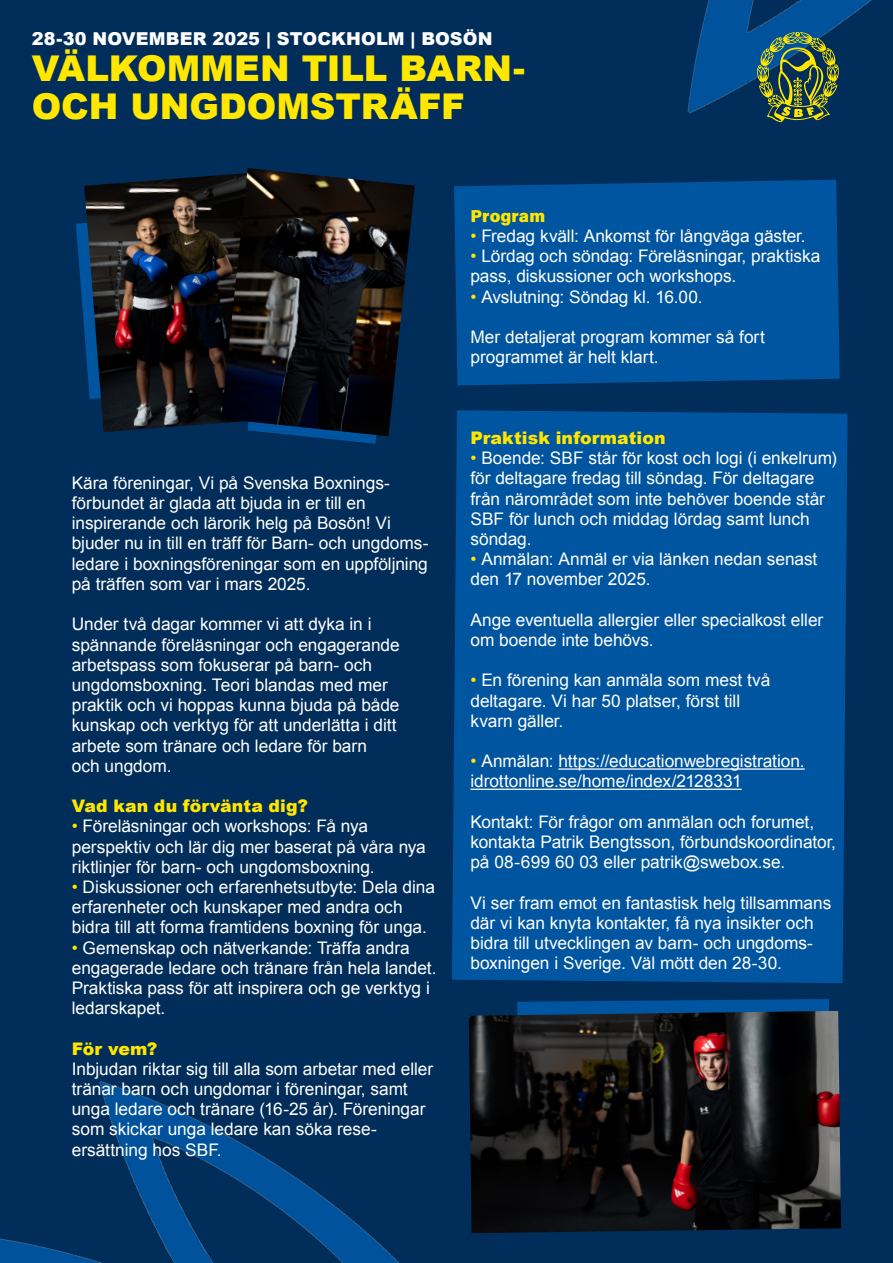
<style>
.page{position:relative;width:893px;height:1263px;background:#002d59}
.page>*{position:absolute;margin:0;border:0;box-sizing:border-box;transform-origin:0 0}
.t1{font:900 35.55px "Arial";color:#ffe700}
.t2{font:900 17.85px "Arial";letter-spacing:.005em;color:#fff}
.t3{font:17.25px/20.2px "Arial";letter-spacing:-.005em;color:#fff}
.t4{font:900 17.25px "Arial";letter-spacing:.005em;color:#ffe600}
.t5{font:17.25px "Acumin Variable Concept";letter-spacing:.005em;color:#ffe600}
.s1{color:#ffe600}
.s2{font-weight:900;color:#ffe600}
</style>
<div class="page">
<img style="left:687px;top:0;width:185px;height:180px">
<img style="left:0;top:1081px;width:399px;height:182px">
<svg style="left:757px;top:32px;width:82px;height:90px"></svg>
<svg style="left:76px;top:223px;width:8px;height:102px"></svg>
<svg style="left:303px;top:436px;width:86px;height:8px"></svg>
<svg style="left:517px;top:999px;width:312px;height:12px;background:#005097"></svg>
<div style="left:454px;top:180px;width:386px;height:205px;background:#0055a0"></div>
<div style="left:452px;top:410px;width:395px;height:573px;background:#0055a0"></div>
<hr style="left:558px;top:768px;width:247px;height:2px;background:#fff">
<hr style="left:470px;top:789px;width:272px;height:1px;background:#fff">
<img style="left:469px;top:1011px;width:372px;height:222px">
<img style="left:84px;top:175px;width:137px;height:257px">
<img style="left:221px;top:168px;width:194px;height:268px">
<p class="t2" style="left:32px;top:25px;width:462px">28-30 NOVEMBER 2025 | STOCKHOLM | BOSÖN</p>
<p class="t1" style="left:32px;top:43px;width:495px">VÄLKOMMEN TILL BARN-</p>
<p class="t1" style="left:32px;top:81px;width:434px">OCH UNGDOMSTRÄFF</p>
<p class="t3" style="left:72px;top:473px;width:358px">Kära föreningar, Vi på Svenska Boxnings&shy;förbundet är glada att bjuda in er till en inspirerande och lärorik helg på Bosön! Vi bjuder nu in till en träff för Barn- och ungdoms&shy;ledare i boxningsföreningar som en uppföljning på träffen som var i mars 2025.</p>
<p class="t3" style="left:72px;top:614px;width:329px">Under två dagar kommer vi att dyka in i spännande föreläsningar och engagerande arbetspass som fokuserar på barn- och ungdomsboxning. Teori blandas med mer praktik och vi hoppas kunna bjuda på både kunskap och verktyg för att underlätta i ditt arbete som tränare och ledare för barn<br>och ungdom.</p>
<p class="t4" style="left:72px;top:793px;width:238px">Vad kan du förvänta dig?</p>
<p class="t3" style="left:72px;top:816px;width:356px"><span class="s1">•</span> Föreläsningar och workshops: Få nya perspektiv och lär dig mer baserat på våra nya riktlinjer för barn- och ungdomsboxning.</p>
<p class="t3" style="left:72px;top:877px;width:365px"><span class="s1">•</span> Diskussioner och erfarenhetsutbyte: Dela dina erfarenheter och kunskaper med andra och bidra till att forma framtidens boxning för unga.</p>
<p class="t3" style="left:72px;top:937px;width:366px"><span class="s1">•</span> Gemenskap och nätverkande: Träffa andra engagerade ledare och tränare från hela landet.</p>
<p class="t3" style="left:72px;top:978px;width:360px">Praktiska pass för att inspirera och ge verktyg i ledarskapet.</p>
<p class="t3" style="left:72px;top:1038px;width:363px"><span class="s2">För vem?<br></span>Inbjudan riktar sig till alla som arbetar med eller tränar barn och ungdomar i föreningar, samt unga ledare och tränare (16-25 år). Föreningar som skickar unga ledare kan söka rese&shy;ersättning hos SBF.</p>
<p class="t5" style="left:470px;top:204px;width:76px">Program</p>
<p class="t3" style="left:470px;top:226px;width:337px"><span class="s1">•</span> Fredag kväll: Ankomst för långväga gäster.</p>
<p class="t3" style="left:470px;top:246px;width:351px"><span class="s1">•</span> Lördag och söndag: Föreläsningar, praktiska pass, diskussioner och workshops.</p>
<p class="t3" style="left:470px;top:287px;width:234px"><span class="s1">•</span> Avslutning: Söndag kl. 16.00.</p>
<p class="t3" style="left:470px;top:327px;width:296px">Mer detaljerat program kommer så fort programmet är helt klart.</p>
<p class="t4" style="left:470px;top:425px;width:197px">Praktisk information</p>
<p class="t3" style="left:470px;top:448px;width:368px"><span class="s1">•</span> Boende: SBF står för kost och logi (i enkelrum) för deltagare fredag till söndag. För deltagare från närområdet som inte behöver boende står SBF för lunch och middag lördag samt lunch söndag.</p>
<p class="t3" style="left:470px;top:549px;width:348px"><span class="s1">•</span> Anmälan: Anmäl er via länken nedan senast den 17 november 2025.</p>
<p class="t3" style="left:470px;top:610px;width:354px">Ange eventuella allergier eller specialkost eller om boende inte behövs.</p>
<p class="t3" style="left:470px;top:670px;width:301px"><span class="s1">•</span> En förening kan anmäla som mest två deltagare. Vi har 50 platser, först till kvarn gäller.</p>
<p class="t3" style="left:470px;top:751px;width:336px"><span class="s1">•</span> Anmälan: https://educationwebregistration. idrottonline.se/home/index/2128331</p>
<p class="t3" style="left:470px;top:812px;width:367px">Kontakt: För frågor om anmälan och forumet, kontakta Patrik Bengtsson, förbundskoordinator, på 08-699 60 03 eller patrik@swebox.se.</p>
<p class="t3" style="left:470px;top:893px;width:362px">Vi ser fram emot en fantastisk helg tillsammans där vi kan knyta kontakter, få nya insikter och bidra till utvecklingen av barn- och ungdoms&shy;boxningen i Sverige. Väl mött den 28-30.</p>
</div>
